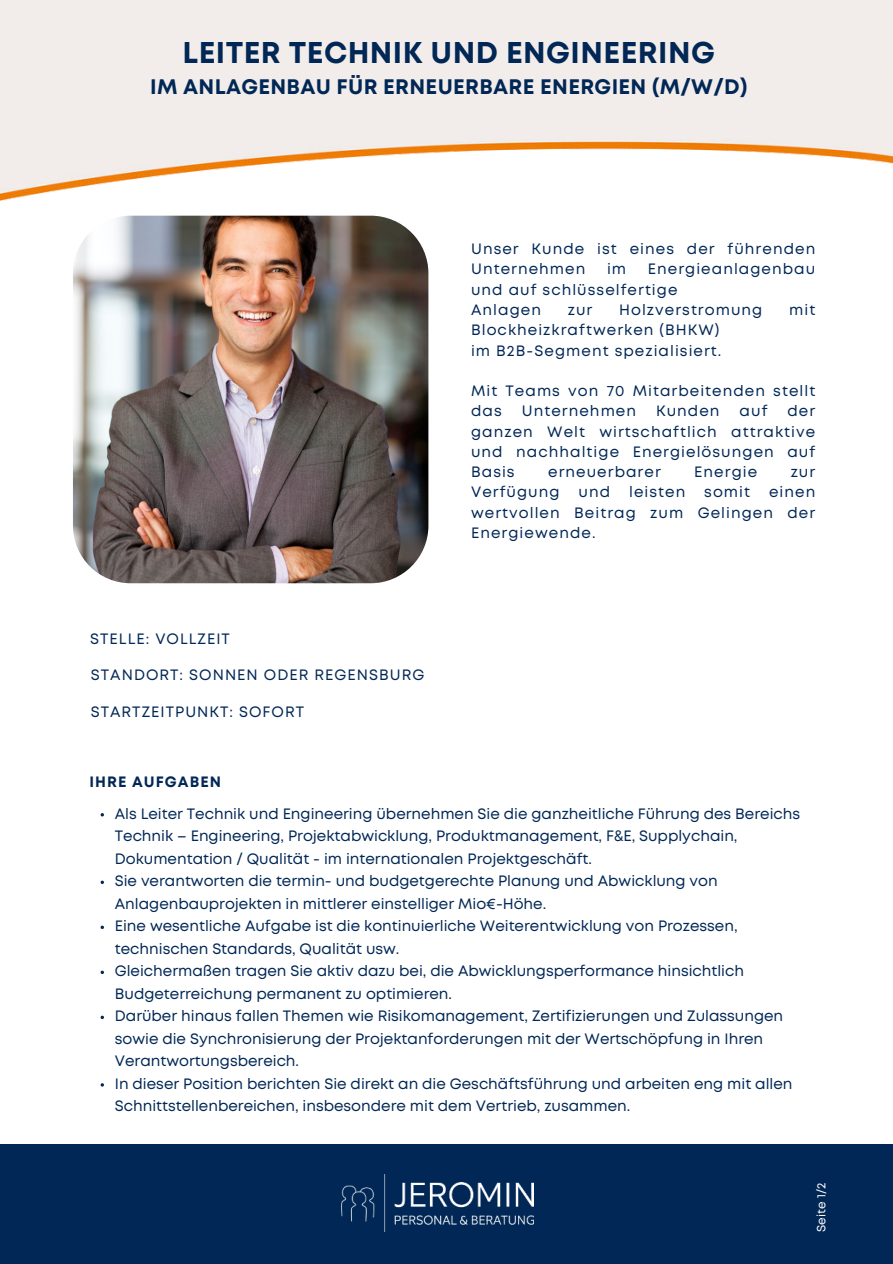
<style>
.page{position:relative;width:893px;height:1264px;background:#fff}
.page>*{position:absolute;margin:0;border:0;box-sizing:border-box;transform-origin:0 0}
.t1{font:700 30px "Mont";letter-spacing:.015em;color:#002755}
.t2{font:700 21px "Mont";letter-spacing:.015em;color:#002755}
.t3{font:15px/22.5px "Mont";color:#002755;text-align:justify}
.t4{font:15px/20.2px "Mont";letter-spacing:.07em;color:#002755}
.t5{font:700 15px "Mont";letter-spacing:.07em;color:#002755}
.t6{font:12px "Mont";color:#fff}
</style>
<div class="page">
<div style="left:0;top:1143px;width:892px;height:120px;background:#002755"></div>
<div style="left:0;top:0;width:892px;height:6px;background:#f2ecea"></div>
<img style="left:0;top:6px;width:892px;height:195px">
<img style="left:73px;top:215px;width:356px;height:369px">
<img style="left:341px;top:1174px;width:192px;height:57px">
<svg style="left:101px;top:880px;width:3px;height:4px"></svg>
<h1 class="t1" style="left:183px;top:33px;width:533px">LEITER TECHNIK UND ENGINEERING</h1>
<h2 class="t2" style="left:150px;top:73px;width:598px">IM ANLAGENBAU FÜR ERNEUERBARE ENERGIEN (M/W/D)</h2>
<p class="t4" style="left:90px;top:628px;width:141px">STELLE: VOLLZEIT</p>
<p class="t4" style="left:91px;top:664px;width:335px">STANDORT: SONNEN ODER REGENSBURG</p>
<p class="t4" style="left:91px;top:701px;width:215px">STARTZEITPUNKT: SOFORT</p>
<p class="t4" style="left:471px;top:239px;width:346px">Unser Kunde ist eines der führenden<br>Unternehmen</p>
<p class="t4" style="left:471px;top:259px;width:346px;text-indent:177px">Energieanlagenbau und auf schlüsselfertige<br>Anlagen</p>
<p class="t3" style="left:607px;top:258px;width:21px">im</p>
<p class="t3" style="left:567px;top:298px;width:26px">zur</p>
<p class="t4" style="left:619px;top:300px;width:145px">Holzverstromung</p>
<p class="t3" style="left:789px;top:298px;width:28px">mit</p>
<p class="t4" style="left:471px;top:320px;width:252px">Blockheizkraftwerken (BHKW) im B2B-Segment spezialisiert.</p>
<p class="t4" style="left:471px;top:381px;width:346px">Mit Teams von 70 Mitarbeitenden stellt das</p>
<p class="t4" style="left:521px;top:401px;width:116px">Unternehmen</p>
<p class="t3" style="left:656px;top:400px;width:65px">Kunden</p>
<p class="t3" style="left:739px;top:400px;width:29px">auf</p>
<p class="t3" style="left:471px;top:401px;width:346px;line-height:20.2px;text-indent:316px">der ganzen Welt wirtschaftlich attraktive und nachhaltige Energielösungen auf Basis</p>
<p class="t4" style="left:548px;top:462px;width:114px">erneuerbarer</p>
<p class="t4" style="left:694px;top:462px;width:64px">Energie</p>
<p class="t3" style="left:790px;top:460px;width:26px">zur</p>
<p class="t4" style="left:471px;top:482px;width:90px">Verfügung</p>
<p class="t3" style="left:578px;top:481px;width:33px">und</p>
<p class="t4" style="left:629px;top:482px;width:58px">leisten</p>
<p class="t3" style="left:704px;top:481px;width:47px">somit</p>
<p class="t3" style="left:471px;top:482px;width:346px;line-height:20.2px;text-indent:298px">einen wertvollen Beitrag zum Gelingen der Energiewende.</p>
<p class="t5" style="left:89px;top:771px;width:133px">IHRE AUFGABEN</p>
<p class="t3" style="left:115px;top:802px;width:686px;text-align:left">Als Leiter Technik und Engineering übernehmen Sie die ganzheitliche Führung des Bereichs Technik – Engineering, Projektabwicklung, Produktmanagement, F&amp;E, Supplychain, Dokumentation / Qualität - im internationalen Projektgeschäft.<br>Sie verantworten die termin- und budgetgerechte Planung und Abwicklung von Anlagenbauprojekten in mittlerer einstelliger Mio€-Höhe.<br>Eine wesentliche Aufgabe ist die kontinuierliche Weiterentwicklung von Prozessen, technischen Standards, Qualität usw.<br>Gleichermaßen tragen Sie aktiv dazu bei, die Abwicklungsperformance hinsichtlich Budgeterreichung permanent zu optimieren.<br>Darüber hinaus fallen Themen wie Risikomanagement, Zertifizierungen und Zulassungen sowie die Synchronisierung der Projektanforderungen mit der Wertschöpfung in Ihren Verantwortungsbereich.<br>In dieser Position berichten Sie direkt an die Geschäftsführung und arbeiten eng mit allen Schnittstellenbereichen, insbesondere mit dem Vertrieb, zusammen.</p>
<p class="t6" style="left:813px;top:1231px;width:50px;rotate:-90deg">Seite 1/2</p>
</div>
